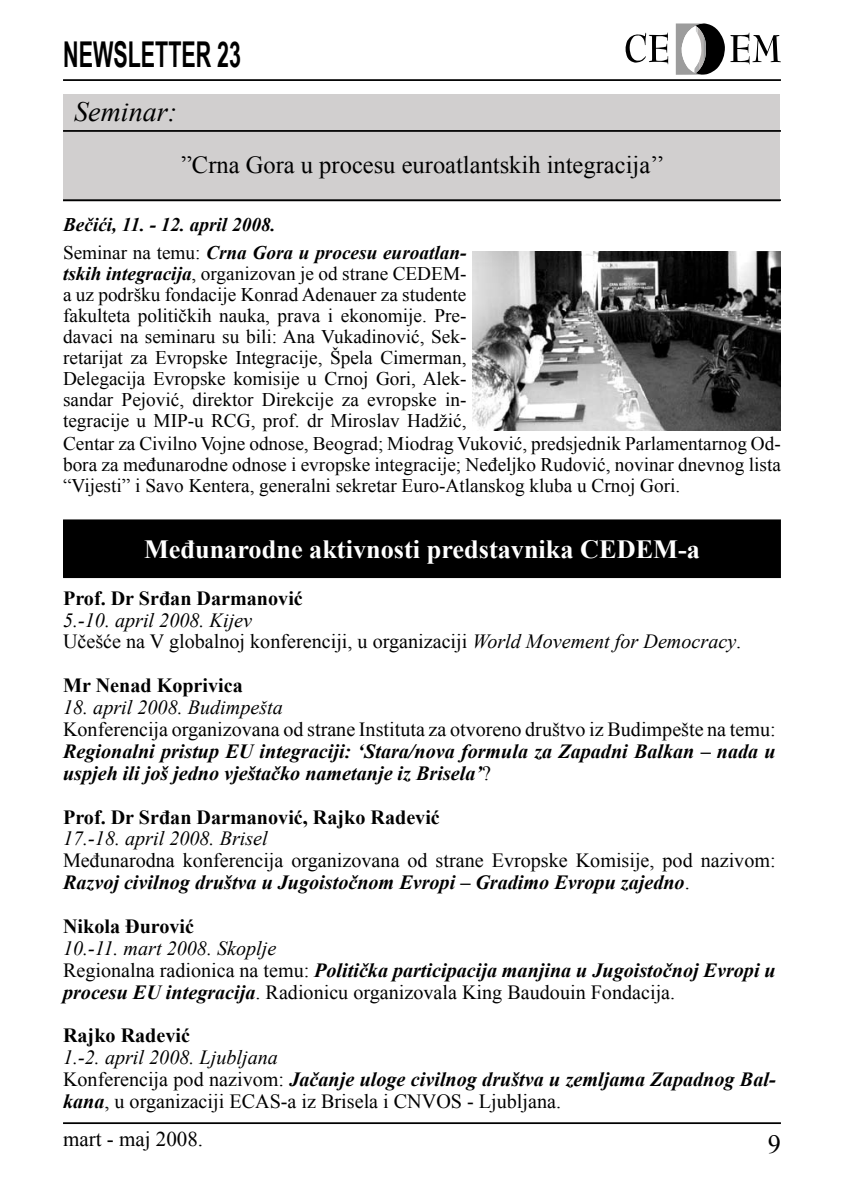
<style>
.page{position:relative;width:844px;height:1191px;background:#fff}
.page>*{position:absolute;margin:0;border:0;box-sizing:border-box;transform-origin:0 0}
.t1{font:700 35.52px "Arial Narrow";color:#000;scale:.74 1}
.t2{font:italic 28px "Times New Roman";color:#000}
.t3{font:700 26.25px "Times New Roman";color:#fff}
.t4{font:24.5px "Times New Roman";color:#000}
.t5{font:21px "Times New Roman";color:#000}
.t6{font:20.12px/21.9px "Times New Roman";color:#000}
.t7{font:italic 20.12px/21.9px "Times New Roman";color:#000}
.t8{font:italic 700 20.12px/21.9px "Times New Roman";color:#000}
.t9{font:700 20.12px "Times New Roman";color:#000}
.t10{font:19.25px/21px "Times New Roman";color:#000;text-align:justify}
.t11{font:italic 700 19.25px "Times New Roman";color:#000}
.s1{font-weight:700;font-style:italic}
.s2{font-style:normal}
.s3{font-weight:400;font-style:normal}
.s4{font-style:italic}
</style>
<div class="page">
<hr style="left:63px;top:1122px;width:717px;height:2px;background:#000">
<hr style="left:63px;top:79px;width:717px;height:2px;background:#000">
<svg style="left:625px;top:33px;width:43px;height:31px"></svg>
<svg style="left:730px;top:33px;width:50px;height:31px"></svg>
<svg style="left:675px;top:23px;width:49px;height:52px"></svg>
<div style="left:64px;top:94px;width:715px;height:107px;background:#d1cfcf"></div>
<hr style="left:63px;top:130px;width:717px;height:2px;background:#000">
<hr style="left:63px;top:199px;width:717px;height:2px;background:#000">
<img style="left:472px;top:251px;width:308px;height:179px">
<div style="left:64px;top:520px;width:715px;height:57px;background:#000"></div>
<div style="left:63px;top:519px;width:717px;height:59px;border:2px solid #000"></div>
<h1 class="t1" style="left:63px;top:28px;width:242px">NEWSLETTER 23</h1>
<h2 class="t2" style="left:74px;top:93px;width:104px">Seminar:</h2>
<p class="t4" style="left:181px;top:148px;width:485px">”Crna Gora u procesu euroatlantskih integracija’’</p>
<p class="t11" style="left:63px;top:211px;width:214px">Bečići, 11. - 12. april 2008.</p>
<p class="t10" style="left:63px;top:242px;width:405px">Seminar na temu: <span class="s1">Crna Gora u procesu euroatlan&shy;tskih integracija</span>, organizovan je od strane CEDEM&shy;a uz podršku fondacije Konrad Adenauer za studente fakulteta političkih nauka, prava i ekonomije. Pre&shy;davaci na seminaru su bili: Ana Vukadinović, Sek&shy;retarijat za Evropske Integracije, Špela Cimerman, Delegacija Evropske komisije u Crnoj Gori, Alek&shy;sandar Pejović, direktor Direkcije za evropske in&shy;tegracije u MIP-u RCG, prof. dr Miroslav Hadžić,</p>
<p class="t10" style="left:63px;top:432px;width:719px">Centar za Civilno Vojne odnose, Beograd; Miodrag Vuković, predsjednik Parlamentarnog Od&shy;bora za međunarodne odnose i evropske integracije; Neđeljko Rudović, novinar dnevnog lista “Vijesti” i Savo Kentera, generalni sekretar Euro-Atlanskog kluba u Crnoj Gori.</p>
<h3 class="t3" style="left:144px;top:531px;width:557px">Međunarodne aktivnosti predstavnika CEDEM-a</h3>
<p class="t9" style="left:63px;top:584px;width:241px">Prof. Dr Srđan Darmanović</p>
<p class="t7" style="left:63px;top:608px;width:679px">5.-10. april 2008. Kijev<br><span class="s2">Učešće na V globalnoj konferenciji, u organizaciji</span> World Movement for Democracy<span class="s2">.</span></p>
<p class="t9" style="left:63px;top:671px;width:181px">Mr Nenad Koprivica</p>
<p class="t7" style="left:63px;top:696px;width:221px">18. april 2008. Budimpešta</p>
<p class="t6" style="left:63px;top:718px;width:714px">Konferencija organizovana od strane Instituta za otvoreno društvo iz Budimpešte na temu:</p>
<p class="t8" style="left:63px;top:739px;width:714px">Regionalni pristup EU integraciji: ‘Stara/nova formula za Zapadni Balkan – nada u uspjeh ili još jedno vještačko nametanje iz Brisela’<span class="s3">?</span></p>
<p class="t9" style="left:63px;top:803px;width:378px">Prof. Dr Srđan Darmanović, Rajko Radević</p>
<p class="t7" style="left:63px;top:827px;width:206px">17.-18. april 2008. Brisel</p>
<p class="t6" style="left:63px;top:849px;width:714px">Međunarodna konferencija organizovana od strane Evropske Komisije, pod nazivom:<br><span class="s1">Razvoj civilnog društva u Jugoistočnom Evropi – Gradimo Evropu zajedno</span>.</p>
<p class="t9" style="left:63px;top:912px;width:133px">Nikola Đurović</p>
<p class="t6" style="left:63px;top:936px;width:714px"><span class="s4">10.-11. mart 2008. Skoplje<br></span>Regionalna radionica na temu: <span class="s1">Politička participacija manjina u Jugoistočnoj Evropi u procesu EU integracija</span>. Radionicu organizovala King Baudouin Fondacija.</p>
<p class="t9" style="left:63px;top:1021px;width:128px">Rajko Radević</p>
<p class="t6" style="left:63px;top:1046px;width:714px"><span class="s4">1.-2. april 2008. Ljubljana<br></span>Konferencija pod nazivom: <span class="s1">Jačanje uloge civilnog društva u zemljama Zapadnog Bal&shy;kana</span>, u organizaciji ECAS-a iz Brisela i CNVOS - Ljubljana.</p>
<p class="t5" style="left:63px;top:1124px;width:141px">mart - maj 2008.</p>
</div>
